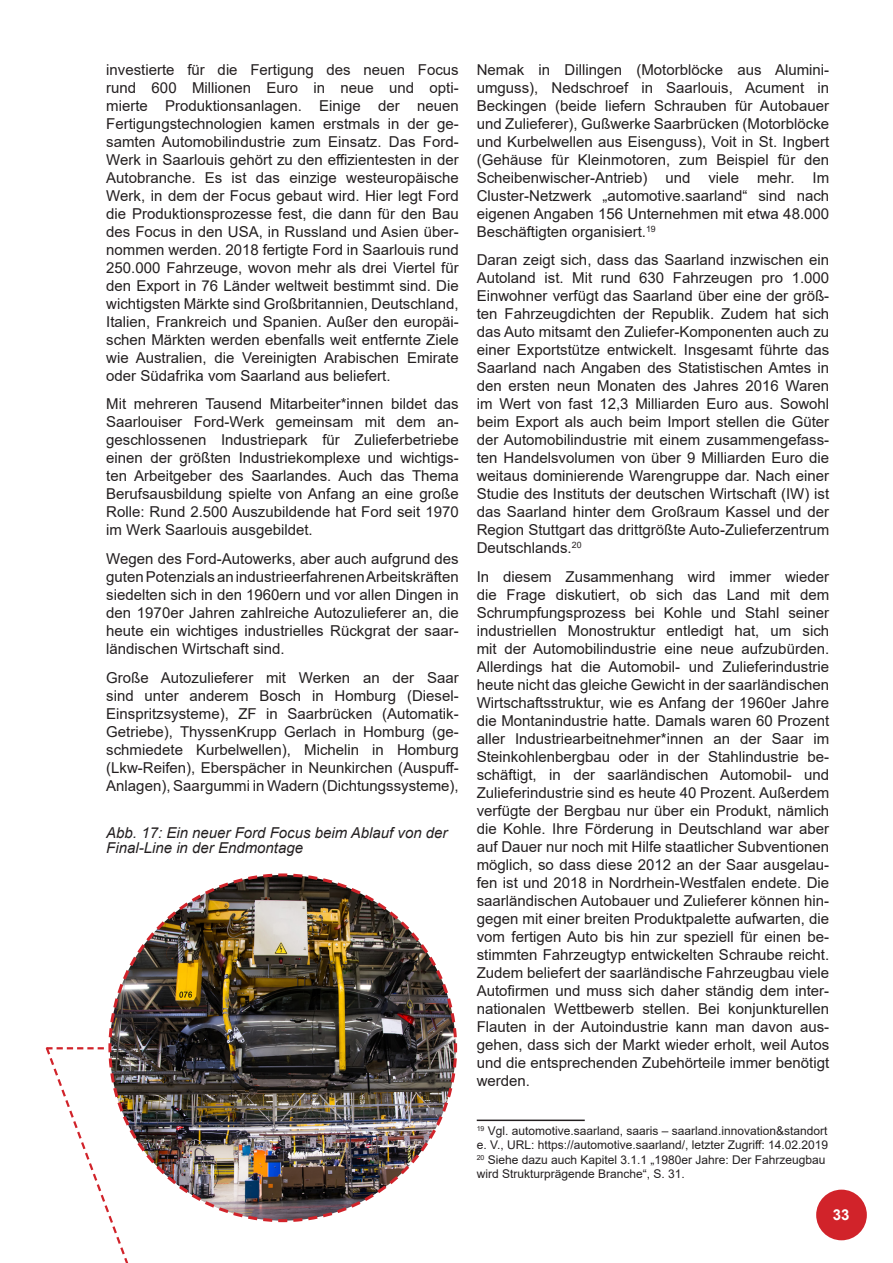
<style>
.page{position:relative;width:893px;height:1263px;background:#fff}
.page>*{position:absolute;margin:0;border:0;box-sizing:border-box;transform-origin:0 0}
.Fließtext{font:15px/18px "Arial";color:#231f20;text-align:justify}
.Bildunterschrift{font:italic 15px/15px "Arial";color:#231f20}
.t1{font:700 15px "Arial";color:#fff}
.Fußnote{font:12px/14.4px "Arial";color:#231f20}
</style>
<div class="page">
<div style="left:816px;top:1189px;width:51px;height:51px;background:#d1232a;border-radius:50%"></div>
<hr style="left:477px;top:1119px;width:108px;height:2px;background:#231f20">
<img style="left:278px;top:873px;width:180px;height:350px">
<img style="left:45px;top:873px;width:233px;height:390px">
<p class="Fließtext" style="left:106px;top:60px;width:354px">investierte für die Fertigung des neuen Focus rund 600 Millionen Euro in neue und opti&shy;mierte Produktionsanlagen. Einige der neuen Fertigungstechnologien kamen erstmals in der ge&shy;samten Automobilindustrie zum Einsatz. Das Ford-Werk in Saarlouis gehört zu den effizientesten in der Autobranche. Es ist das einzige westeuropäische Werk, in dem der Focus gebaut wird. Hier legt Ford die Produktionsprozesse fest, die dann für den Bau des Focus in den USA, in Russland und Asien über&shy;nommen werden. 2018 fertigte Ford in Saarlouis rund 250.000 Fahrzeuge, wovon mehr als drei Viertel für den Export in 76 Länder weltweit bestimmt sind. Die wichtigsten Märkte sind Großbritannien, Deutschland, Italien, Frankreich und Spanien. Außer den europäi&shy;schen Märkten werden ebenfalls weit entfernte Ziele wie Australien, die Vereinigten Arabischen Emirate oder Südafrika vom Saarland aus beliefert.</p>
<p class="Fließtext" style="left:106px;top:395px;width:354px">Mit mehreren Tausend Mitarbeiter*innen bildet das Saarlouiser Ford-Werk gemeinsam mit dem an&shy;geschlossenen Industriepark für Zulieferbetriebe einen der größten Industriekomplexe und wichtigs&shy;ten Arbeitgeber des Saarlandes. Auch das Thema Berufsausbildung spielte von Anfang an eine große Rolle: Rund 2.500 Auszubildende hat Ford seit 1970 im Werk Saarlouis ausgebildet.</p>
<p class="Fließtext" style="left:106px;top:550px;width:354px">Wegen des Ford-Autowerks, aber auch aufgrund des guten Potenzials an industrieerfahrenen Arbeitskräften siedelten sich in den 1960ern und vor allen Dingen in den 1970er Jahren zahlreiche Autozulieferer an, die heute ein wichtiges industrielles Rückgrat der saar&shy;ländischen Wirtschaft sind.</p>
<p class="Fließtext" style="left:106px;top:668px;width:354px">Große Autozulieferer mit Werken an der Saar sind unter anderem Bosch in Homburg (Diesel-Einspritzsysteme), ZF in Saarbrücken (Automatik-Getriebe), ThyssenKrupp Gerlach in Homburg (ge&shy;schmiedete Kurbelwellen), Michelin in Homburg (Lkw-Reifen), Eberspächer in Neunkirchen (Auspuff-Anlagen), Saargummi in Wadern (Dichtungssysteme),</p>
<p class="Bildunterschrift" style="left:106px;top:825px;width:343px">Abb. 17: Ein neuer Ford Focus beim Ablauf von der<br>Final-Line in der Endmontage</p>
<p class="Fließtext" style="left:477px;top:60px;width:354px">Nemak in Dillingen (Motorblöcke aus Alumini&shy;umguss), Nedschroef in Saarlouis, Acument in Beckingen (beide liefern Schrauben für Autobauer und Zulieferer), Gußwerke Saarbrücken (Motorblöcke und Kurbelwellen aus Eisenguss), Voit in St. Ingbert (Gehäuse für Kleinmotoren, zum Beispiel für den Scheibenwischer-Antrieb) und viele mehr. Im Cluster-Netzwerk „automotive.saarland“ sind nach eigenen Angaben 156 Unternehmen mit etwa 48.000<br>Beschäftigten organisiert.<sup>19</sup></p>
<p class="Fließtext" style="left:477px;top:251px;width:354px">Daran zeigt sich, dass das Saarland inzwischen ein Autoland ist. Mit rund 630 Fahrzeugen pro 1.000<br>Einwohner verfügt das Saarland über eine der größ&shy;ten Fahrzeugdichten der Republik. Zudem hat sich das Auto mitsamt den Zuliefer-Komponenten auch zu einer Exportstütze entwickelt. Insgesamt führte das Saarland nach Angaben des Statistischen Amtes in den ersten neun Monaten des Jahres 2016 Waren im Wert von fast 12,3 Milliarden Euro aus. Sowohl beim Export als auch beim Import stellen die Güter der Automobilindustrie mit einem zusammengefass&shy;ten Handelsvolumen von über 9 Milliarden Euro die weitaus dominierende Warengruppe dar. Nach einer Studie des Instituts der deutschen Wirtschaft (IW) ist das Saarland hinter dem Großraum Kassel und der Region Stuttgart das drittgrößte Auto-Zulieferzentrum Deutschlands.<sup>20</sup></p>
<p class="Fließtext" style="left:477px;top:568px;width:354px">In diesem Zusammenhang wird immer wieder die Frage diskutiert, ob sich das Land mit dem Schrumpfungsprozess bei Kohle und Stahl seiner industriellen Monostruktur entledigt hat, um sich mit der Automobilindustrie eine neue aufzubürden.<br>Allerdings hat die Automobil- und Zulieferindustrie heute nicht das gleiche Gewicht in der saarländischen Wirtschaftsstruktur, wie es Anfang der 1960er Jahre die Montanindustrie hatte. Damals waren 60 Prozent aller Industriearbeitnehmer*innen an der Saar im Steinkohlenbergbau oder in der Stahlindustrie be&shy;schäftigt, in der saarländischen Automobil- und Zulieferindustrie sind es heute 40 Prozent. Außerdem verfügte der Bergbau nur über ein Produkt, nämlich die Kohle. Ihre Förderung in Deutschland war aber auf Dauer nur noch mit Hilfe staatlicher Subventionen möglich, so dass diese 2012 an der Saar ausgelau&shy;fen ist und 2018 in Nordrhein-Westfalen endete. Die saarländischen Autobauer und Zulieferer können hin&shy;gegen mit einer breiten Produktpalette aufwarten, die vom fertigen Auto bis hin zur speziell für einen be&shy;stimmten Fahrzeugtyp entwickelten Schraube reicht.<br>Zudem beliefert der saarländische Fahrzeugbau viele Autofirmen und muss sich daher ständig dem inter&shy;nationalen Wettbewerb stellen. Bei konjunkturellen Flauten in der Autoindustrie kann man davon aus&shy;gehen, dass sich der Markt wieder erholt, weil Autos und die entsprechenden Zubehörteile immer benötigt werden.</p>
<p class="Fußnote" style="left:477px;top:1123px;width:353px"><sup>19</sup> Vgl. automotive.saarland, saaris – saarland.innovation&amp;standort e. V., URL: https://automotive.saarland/, letzter Zugriff: 14.02.2019</p>
<p class="Fußnote" style="left:477px;top:1152px;width:350px"><sup>20</sup> Siehe dazu auch Kapitel 3.1.1 „1980er Jahre: Der Fahrzeugbau wird Strukturprägende Branche“, S. 31.</p>
<p class="t1" style="left:833px;top:1204px;width:18px">33</p>
</div>
